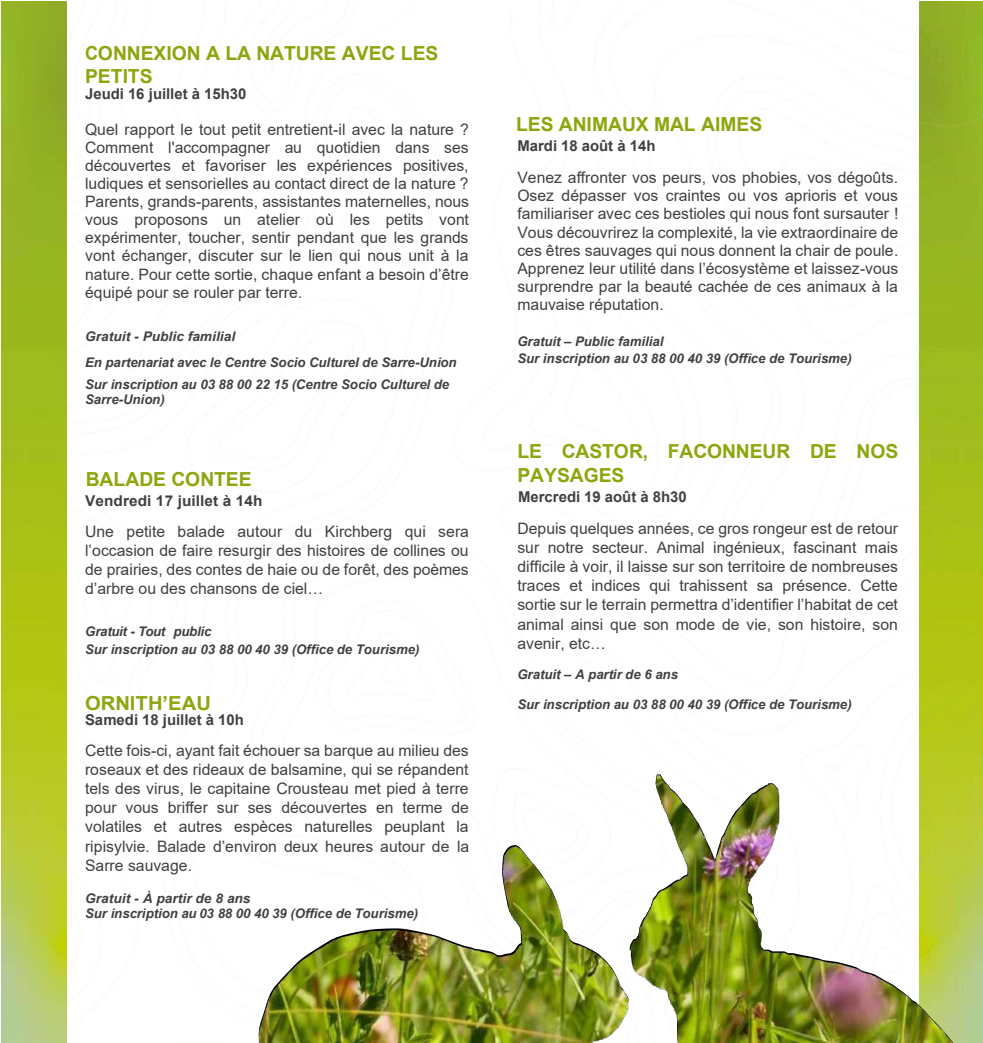
<style>
.page{position:relative;width:983px;height:1043px;background:#fff}
.page>*{position:absolute;margin:0;border:0;box-sizing:border-box;transform-origin:0 0}
.t1{font:700 19.25px/23.3px "Arial";letter-spacing:-.005em;color:#8ea50d}
.t2{font:700 19.25px/22.8px "Arial";letter-spacing:-.005em;color:#8ea50d;scale:.93 1}
.t3{font:700 19.25px "Arial";letter-spacing:-.005em;color:#8ea50d;scale:1.05 1}
.t4{font:15.75px/19.2px "Arial";letter-spacing:.005em;color:#3f4140;text-align:justify}
.t5{font:700 14.88px "Arial";letter-spacing:.005em;color:#3f4140}
.t6{font:italic 700 13.3px/15px "Arial";color:#3f4140}
</style>
<div class="page">
<img style="left:1px;top:1px;width:982px;height:1041px">
<img style="left:2px;top:2px;width:64px;height:1040px">
<svg style="left:259px;top:774px;width:371px;height:268px"></svg>
<img style="left:630px;top:774px;width:324px;height:268px">
<img style="left:259px;top:844px;width:369px;height:198px">
<svg style="left:12px;top:1025px;width:10px;height:15px"></svg>
<svg style="left:962px;top:1025px;width:10px;height:15px"></svg>
<p class="t2" style="left:85px;top:42px;width:381px">CONNEXION A LA NATURE AVEC LES<br>PETITS</p>
<p class="t5" style="left:85px;top:83px;width:163px">Jeudi 16 juillet à 15h30</p>
<p class="t4" style="left:85px;top:120px;width:385px;line-height:18px">Quel rapport le tout petit entretient-il avec la nature ?<br>Comment l'accompagner au quotidien dans ses découvertes et favoriser les expériences positives, ludiques et sensorielles au contact direct de la nature ?<br>Parents, grands-parents, assistantes maternelles, nous vous proposons un atelier où les petits vont expérimenter, toucher, sentir pendant que les grands vont échanger, discuter sur le lien qui nous unit à la nature. Pour cette sortie, chaque enfant a besoin d’être équipé pour se rouler par terre.</p>
<p class="t6" style="left:85px;top:324px;width:373px;line-height:25.6px">Gratuit - Public familial<br>En partenariat avec le Centre Socio Culturel de Sarre-Union</p>
<p class="t6" style="left:85px;top:377px;width:365px">Sur inscription au 03 88 00 22 15 (Centre Socio Culturel de<br>Sarre-Union)</p>
<p class="t1" style="left:86px;top:467px;width:167px">BALADE CONTEE</p>
<p class="t5" style="left:85px;top:490px;width:179px">Vendredi 17 juillet à 14h</p>
<p class="t4" style="left:85px;top:521px;width:385px">Une petite balade autour du Kirchberg qui sera l’occasion de faire resurgir des histoires de collines ou de prairies, des contes de haie ou de forêt, des poèmes d’arbre ou des chansons de ciel…</p>
<p class="t6" style="left:85px;top:622px;width:336px;line-height:18px">Gratuit - Tout public<br>Sur inscription au 03 88 00 40 39 (Office de Tourisme)</p>
<p class="t3" style="left:85px;top:689px;width:121px">ORNITH’EAU</p>
<p class="t5" style="left:85px;top:708px;width:160px">Samedi 18 juillet à 10h</p>
<p class="t4" style="left:85px;top:740px;width:385px">Cette fois-ci, ayant fait échouer sa barque au milieu des roseaux et des rideaux de balsamine, qui se répandent tels des virus, le capitaine Crousteau met pied à terre pour vous briffer sur ses découvertes en terme de volatiles et autres espèces naturelles peuplant la ripisylvie. Balade d’environ deux heures autour de la Sarre sauvage.</p>
<p class="t6" style="left:85px;top:890px;width:335px">Gratuit - À partir de 8 ans<br>Sur inscription au 03 88 00 40 39 (Office de Tourisme)</p>
<p class="t1" style="left:516px;top:113px;width:248px">LES ANIMAUX MAL AIMES</p>
<p class="t5" style="left:517px;top:135px;width:140px">Mardi 18 août à 14h</p>
<p class="t4" style="left:517px;top:168px;width:382px;line-height:18.2px">Venez affronter vos peurs, vos phobies, vos dégoûts.<br>Osez dépasser vos craintes ou vos aprioris et vous familiariser avec ces bestioles qui nous font sursauter !<br>Vous découvrirez la complexité, la vie extraordinaire de ces êtres sauvages qui nous donnent la chair de poule.<br>Apprenez leur utilité dans l’écosystème et laissez-vous surprendre par la beauté cachée de ces animaux à la mauvaise réputation.</p>
<p class="t6" style="left:517px;top:333px;width:336px;line-height:16.8px">Gratuit – Public familial<br>Sur inscription au 03 88 00 40 39 (Office de Tourisme)</p>
<p class="t1" style="left:517px;top:440px;width:382px">LE CASTOR, FACONNEUR DE NOS<br>PAYSAGES</p>
<p class="t5" style="left:518px;top:486px;width:170px">Mercredi 19 août à 8h30</p>
<p class="t4" style="left:517px;top:518px;width:382px">Depuis quelques années, ce gros rongeur est de retour sur notre secteur. Animal ingénieux, fascinant mais difficile à voir, il laisse sur son territoire de nombreuses traces et indices qui trahissent sa présence. Cette sortie sur le terrain permettra d’identifier l’habitat de cet animal ainsi que son mode de vie, son histoire, son avenir, etc…</p>
<p class="t6" style="left:517px;top:667px;width:162px">Gratuit – A partir de 6 ans</p>
<p class="t6" style="left:517px;top:697px;width:336px">Sur inscription au 03 88 00 40 39 (Office de Tourisme)</p>
</div>
